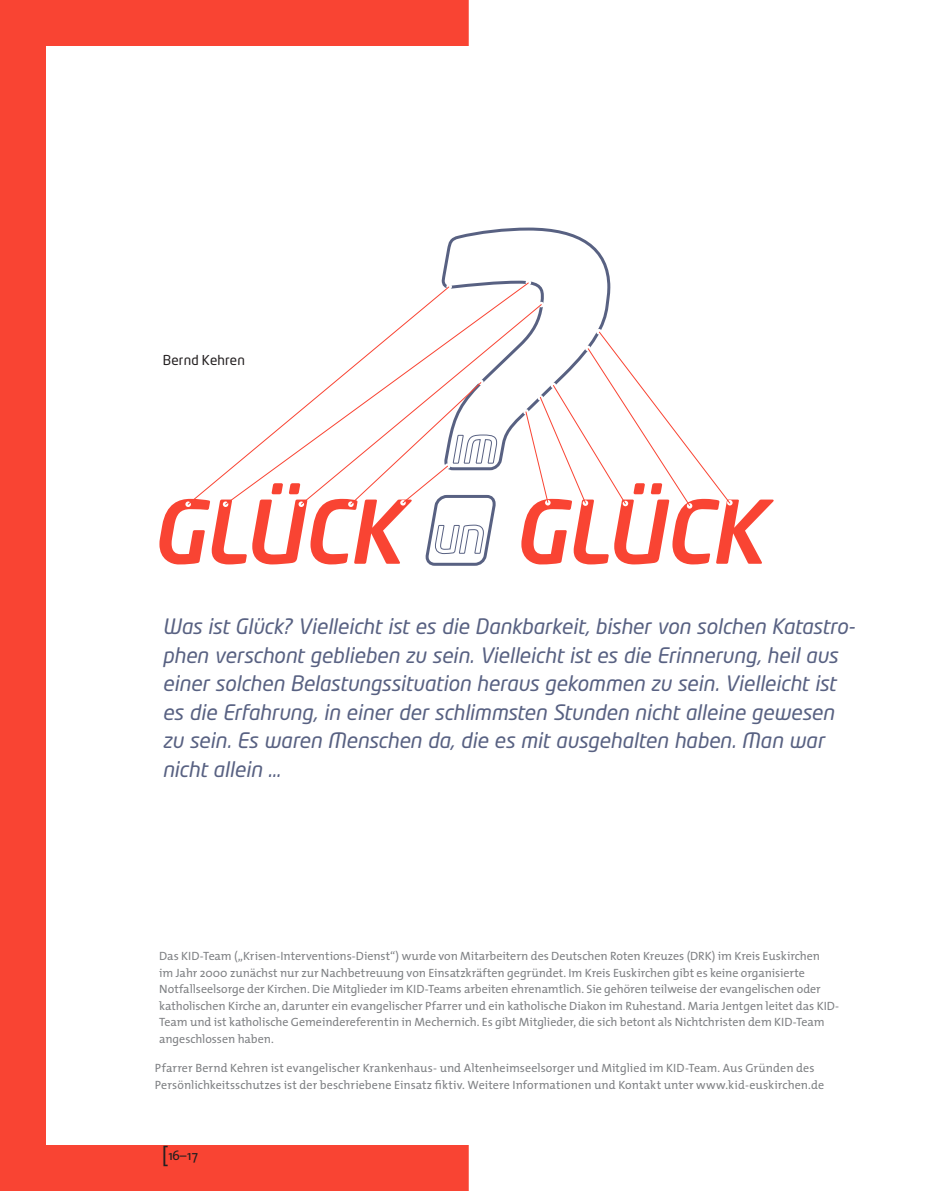
<style>
.page{position:relative;width:936px;height:1191px;background:#fff}
.page>*{position:absolute;margin:0;border:0;box-sizing:border-box;transform-origin:0 0}
.Interview_Fragen{font:italic 500 86.4px "Neo Tech Pro";letter-spacing:-.035em;color:#f94433}
.body_mE{font:italic 21px/28.5px "Neo Tech Pro";letter-spacing:-.01em;color:#586182}
.body_mE-2{font:13.5px "Neo Tech Pro";letter-spacing:.005em;color:#231f20}
.t1{font:13.5px "The Mix";color:#231f20}
.body_mE-3{font:12px/16.5px "The Mix";letter-spacing:-.005em;color:#808285}
.s1{font-size:21px}
</style>
<div class="page">
<div style="left:0;top:0;width:468px;height:1191px;background:#f94433"></div>
<div style="left:46px;top:46px;width:432px;height:1098px;background:#fff"></div>
<svg style="left:425px;top:227px;width:186px;height:339px"></svg>
<svg style="left:538px;top:302px;width:6px;height:5px"></svg>
<svg style="left:525px;top:280px;width:6px;height:5px"></svg>
<svg style="left:425px;top:282px;width:104px;height:223px"></svg>
<svg style="left:187px;top:286px;width:263px;height:219px"></svg>
<svg style="left:523px;top:329px;width:208px;height:179px"></svg>
<p class="body_mE-2" style="left:163px;top:352px;width:83px">Bernd Kehren</p>
<p class="Interview_Fragen" style="left:151px;top:477px;width:254px">GLÜCK</p>
<p class="Interview_Fragen" style="left:512px;top:477px;width:254px">GLÜCK</p>
<p class="body_mE" style="left:162px;top:612px;width:694px">Was ist Glück? Vielleicht ist es die Dankbarkeit, bisher von solchen Katastro&shy;phen verschont geblieben zu sein. Vielleicht ist es die Erinnerung, heil aus einer solchen Belastungssituation heraus gekommen zu sein. Vielleicht ist es die Erfahrung, in einer der schlimmsten Stunden nicht alleine gewesen zu sein. Es waren Menschen da, die es mit ausgehalten haben. Man war nicht allein …</p>
<p class="body_mE-3" style="left:159px;top:947px;width:681px">Das KID-Team („Krisen-Interventions-Dienst“) wurde von Mitarbeitern des Deutschen Roten Kreuzes (DRK) im Kreis Euskirchen<br>im Jahr 2000 zunächst nur zur Nachbetreuung von Einsatzkräften gegründet. Im Kreis Euskirchen gibt es keine organisierte Notfallseelsorge der Kirchen. Die Mitglieder im KID-Teams arbeiten ehrenamtlich. Sie gehören teilweise der evangelischen oder katholischen Kirche an, darunter ein evangelischer Pfarrer und ein katholische Diakon im Ruhestand. Maria Jentgen leitet das KID-Team und ist katholische Gemeindereferentin in Mechernich. Es gibt Mitglieder, die sich betont als Nichtchristen dem KID-Team angeschlossen haben.</p>
<p class="body_mE-3" style="left:155px;top:1059px;width:670px">Pfarrer Bernd Kehren ist evangelischer Krankenhaus- und Altenheimseelsorger und Mitglied im KID-Team. Aus Gründen des<br>Persönlichkeitsschutzes ist der beschriebene Einsatz fiktiv. Weitere Informationen und Kontakt unter www.kid-euskirchen.de</p>
<p class="t1" style="left:162px;top:1144px;width:38px"><span class="s1">[</span>16–17</p>
</div>
